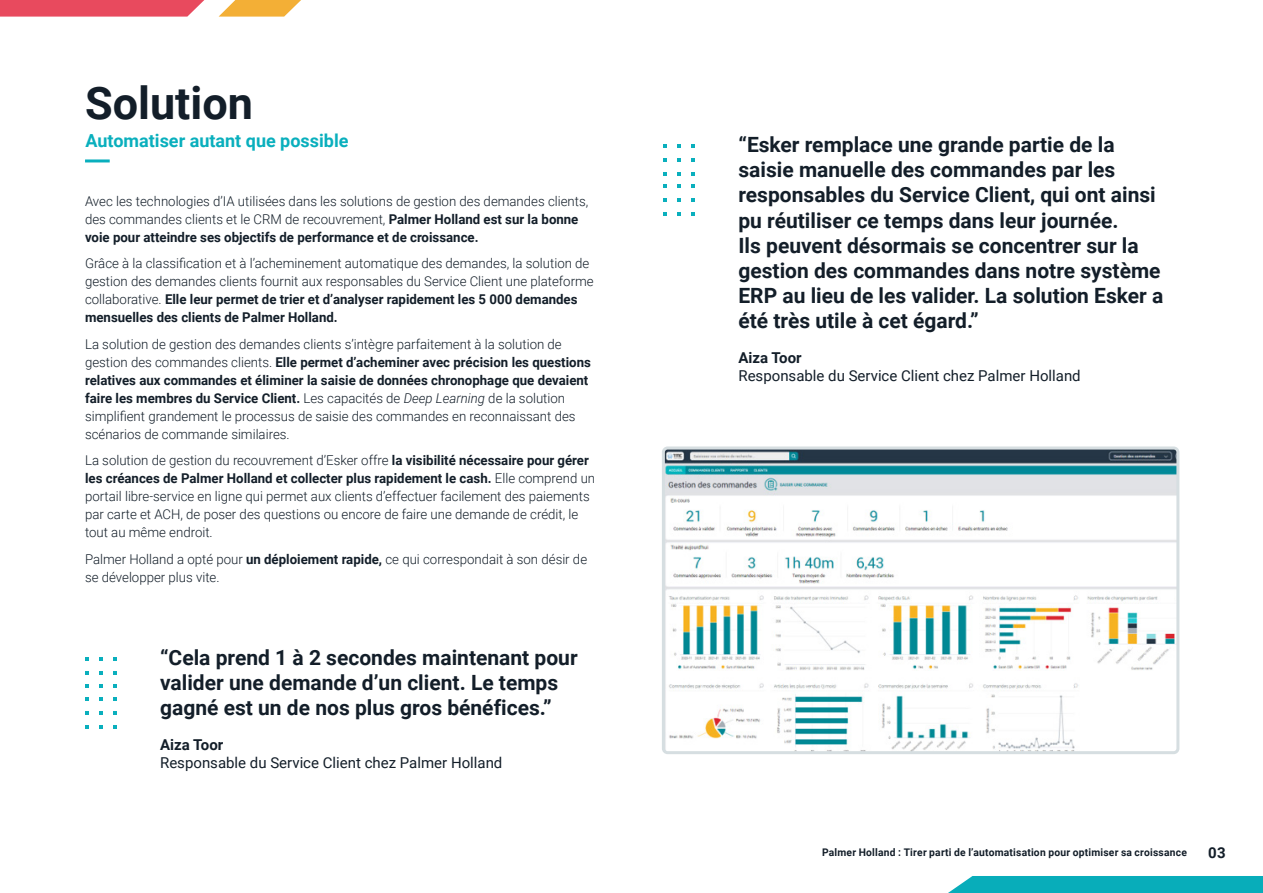
<style>
.page{position:relative;width:1263px;height:893px;background:#fff}
.page>*{position:absolute;margin:0;border:0;box-sizing:border-box;transform-origin:0 0}
.t1{font:700 45px "Roboto";color:#131e29}
.t2{font:700 21px/25.2px "Roboto";color:#131e29}
.t3{font:700 18px "Roboto";color:#09afbd}
.t4{font:15px "Roboto";color:#131e29}
.t5{font:700 15px "Roboto";color:#131e29}
.t6{font:300 13.5px/18px "Roboto";color:#131e29}
.t7{font:700 10.5px "Roboto";letter-spacing:.02em;color:#131e29}
.s1{font-weight:700}
.s2{font-style:italic}
</style>
<div class="page">
<svg style="left:663px;top:212px;width:4px;height:4px"></svg>
<svg style="left:663px;top:198px;width:4px;height:4px"></svg>
<svg style="left:663px;top:184px;width:4px;height:4px"></svg>
<svg style="left:677px;top:212px;width:4px;height:4px"></svg>
<svg style="left:677px;top:198px;width:4px;height:4px"></svg>
<svg style="left:677px;top:184px;width:4px;height:4px"></svg>
<svg style="left:691px;top:212px;width:4px;height:4px"></svg>
<svg style="left:691px;top:198px;width:4px;height:4px"></svg>
<svg style="left:691px;top:184px;width:4px;height:4px"></svg>
<svg style="left:663px;top:172px;width:4px;height:3px"></svg>
<svg style="left:663px;top:158px;width:4px;height:4px"></svg>
<svg style="left:663px;top:144px;width:4px;height:4px"></svg>
<svg style="left:677px;top:172px;width:4px;height:3px"></svg>
<svg style="left:677px;top:158px;width:4px;height:4px"></svg>
<svg style="left:677px;top:144px;width:4px;height:4px"></svg>
<svg style="left:691px;top:172px;width:4px;height:3px"></svg>
<svg style="left:691px;top:158px;width:4px;height:4px"></svg>
<svg style="left:691px;top:144px;width:4px;height:4px"></svg>
<svg style="left:85px;top:725px;width:4px;height:4px"></svg>
<svg style="left:85px;top:711px;width:4px;height:4px"></svg>
<svg style="left:85px;top:697px;width:4px;height:4px"></svg>
<svg style="left:99px;top:725px;width:4px;height:4px"></svg>
<svg style="left:99px;top:711px;width:4px;height:4px"></svg>
<svg style="left:99px;top:697px;width:4px;height:4px"></svg>
<svg style="left:113px;top:725px;width:4px;height:4px"></svg>
<svg style="left:113px;top:711px;width:4px;height:4px"></svg>
<svg style="left:113px;top:697px;width:4px;height:4px"></svg>
<svg style="left:85px;top:684px;width:4px;height:4px"></svg>
<svg style="left:85px;top:671px;width:4px;height:4px"></svg>
<svg style="left:85px;top:657px;width:4px;height:4px"></svg>
<svg style="left:99px;top:684px;width:4px;height:4px"></svg>
<svg style="left:99px;top:671px;width:4px;height:4px"></svg>
<svg style="left:99px;top:657px;width:4px;height:4px"></svg>
<svg style="left:113px;top:684px;width:4px;height:4px"></svg>
<svg style="left:113px;top:671px;width:4px;height:4px"></svg>
<svg style="left:113px;top:657px;width:4px;height:4px"></svg>
<hr style="left:85px;top:159px;width:25px;height:3px;background:#09afbd">
<img style="left:666px;top:450px;width:509px;height:300px">
<div style="left:662px;top:446px;width:517px;height:308px;border:3px solid #d6dee1;border-radius:4px"></div>
<svg style="left:0;top:0;width:204px;height:17px;background:#e95568"></svg>
<svg style="left:219px;top:0;width:82px;height:17px"></svg>
<div style="left:948px;top:876px;width:315px;height:17px;background:#08adba"></div>
<h1 class="t1" style="left:85px;top:71px;width:169px">Solution</h1>
<h3 class="t3" style="left:85px;top:128px;width:265px">Automatiser autant que possible</h3>
<p class="t6" style="left:85px;top:191px;width:505px">Avec les technologies d’IA utilisées dans les solutions de gestion des demandes clients, des commandes clients et le CRM de recouvrement, <span class="s1">Palmer Holland est sur la bonne voie pour atteindre ses objectifs de performance et de croissance.</span></p>
<p class="t6" style="left:85px;top:254px;width:510px">Grâce à la classification et à l’acheminement automatique des demandes, la solution de gestion des demandes clients fournit aux responsables du Service Client une plateforme collaborative. <span class="s1">Elle leur permet de trier et d’analyser rapidement les 5 000 demandes mensuelles des clients de Palmer Holland.</span></p>
<p class="t6" style="left:85px;top:334px;width:507px">La solution de gestion des demandes clients s’intègre parfaitement à la solution de gestion des commandes clients. <span class="s1">Elle permet d’acheminer avec précision les questions relatives aux commandes et éliminer la saisie de données chronophage que devaient faire les membres du Service Client.</span> Les capacités de <span class="s2">Deep Learning</span> de la solution simplifient grandement le processus de saisie des commandes en reconnaissant des scénarios de commande similaires.</p>
<p class="t6" style="left:85px;top:451px;width:512px">La solution de gestion du recouvrement d’Esker offre <span class="s1">la visibilité nécessaire pour gérer les créances de Palmer Holland et collecter plus rapidement le cash.</span> Elle comprend un portail libre-service en ligne qui permet aux clients d’effectuer facilement des paiements par carte et ACH, de poser des questions ou encore de faire une demande de crédit, le tout au même endroit.</p>
<p class="t6" style="left:85px;top:549px;width:504px">Palmer Holland a opté pour <span class="s1">un déploiement rapide,</span> ce qui correspondait à son désir de se développer plus vite.</p>
<h2 class="t2" style="left:160px;top:644px;width:419px">“Cela prend 1 à 2 secondes maintenant pour valider une demande d’un client. Le temps gagné est un de nos plus gros bénéfices.”</h2>
<p class="t5" style="left:160px;top:734px;width:65px">Aiza Toor</p>
<p class="t4" style="left:160px;top:752px;width:344px">Responsable du Service Client chez Palmer Holland</p>
<p class="t2" style="left:738px;top:131px;width:426px">“Esker remplace une grande partie de la saisie manuelle des commandes par les responsables du Service Client, qui ont ainsi pu réutiliser ce temps dans leur journée.<br>Ils peuvent désormais se concentrer sur la gestion des commandes dans notre système ERP au lieu de les valider. La solution Esker a été très utile à cet égard.”</p>
<p class="t5" style="left:738px;top:347px;width:65px">Aiza Toor</p>
<p class="t4" style="left:738px;top:365px;width:344px">Responsable du Service Client chez Palmer Holland</p>
<p class="t7" style="left:822px;top:845px;width:366px">Palmer Holland : Tirer parti de l’automatisation pour optimiser sa croissance</p>
<p class="t5" style="left:1208px;top:842px;width:19px">03</p>
</div>
